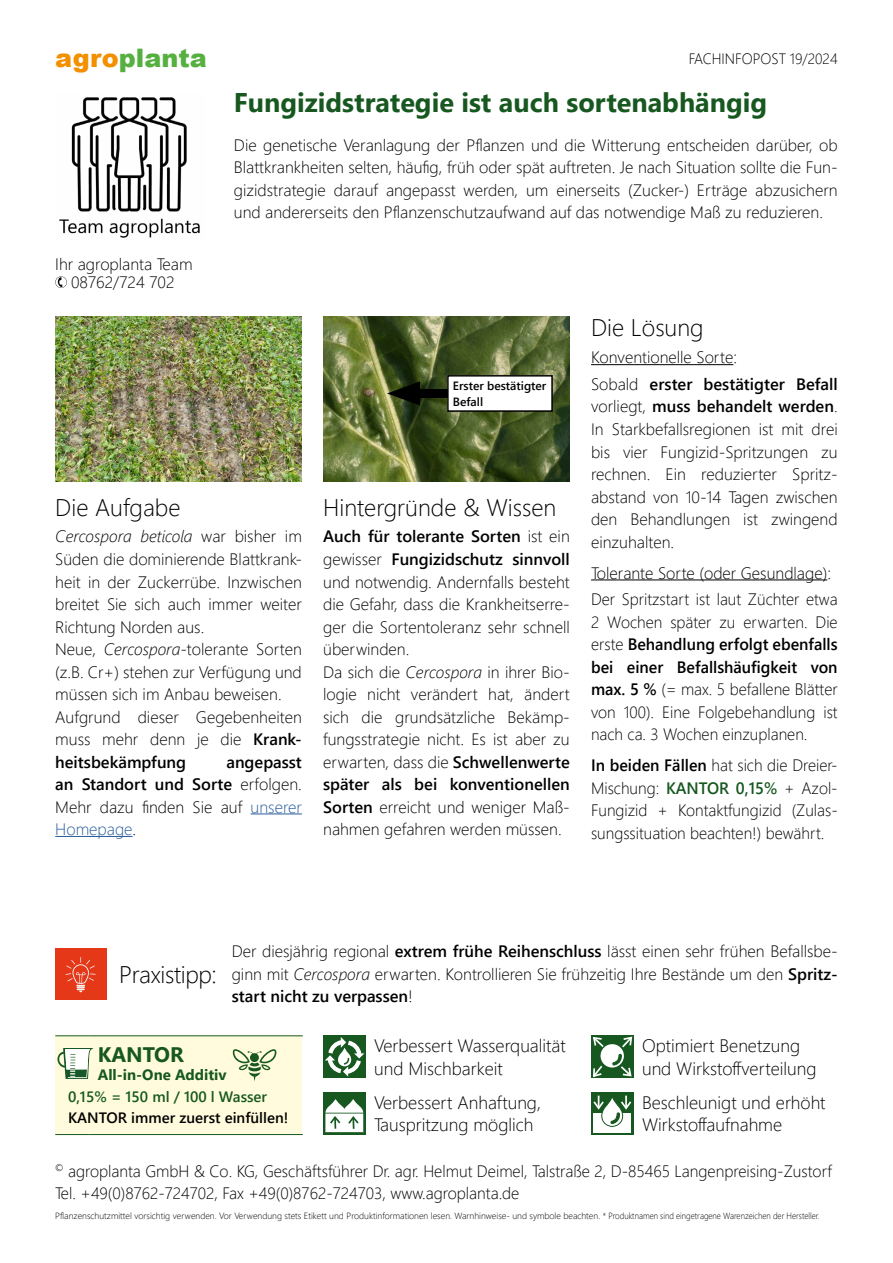
<style>
.page{position:relative;width:893px;height:1263px;background:#fff}
.page>*{position:absolute;margin:0;border:0;box-sizing:border-box;transform-origin:0 0}
.t1{font:700 27px "Segoe UI";color:#16581f}
.t2{font:900 25.5px "Arial";color:#55b03f}
.t3{font:300 24px "Segoe UI";color:#000}
.t4{font:700 21px "Segoe UI";color:#16581f}
.t5{font:300 18px/22.5px "Segoe UI";color:#000}
.t6{font:300 16.5px/22.5px "Segoe UI";color:#000;text-align:justify}
.t7{font:600 15px "Segoe UI";color:#000}
.t8{font:600 15px "Segoe UI";color:#16581f}
.t9{font:300 15px "Segoe UI";color:#000;scale:.96 1}
.t10{font:700 15px "Segoe UI";color:#16581f}
.t11{font:600 12px/16.5px "Segoe UI";color:#000}
.t12{font:300 9px "Segoe UI";color:#000}
.s1{color:#f39000}
.s2{font-style:italic}
.s3{font-weight:600}
.s4{color:#275b9b}
.s5{font-weight:600;color:#16581f}
</style>
<div class="page">
<img style="left:59px;top:97px;width:141px;height:141px">
<hr style="left:591px;top:364px;width:142px;height:1px;background:#000">
<hr style="left:591px;top:579px;width:236px;height:1px;background:#000">
<img style="left:55px;top:317px;width:247px;height:164px">
<svg style="left:55px;top:276px;width:12px;height:12px"></svg>
<hr style="left:251px;top:813px;width:51px;height:1px;background:#275b9b">
<hr style="left:55px;top:836px;width:78px;height:1px;background:#275b9b">
<div style="left:55px;top:948px;width:51px;height:51px;background:#e53819"></div>
<svg style="left:66px;top:957px;width:30px;height:35px"></svg>
<img style="left:323px;top:317px;width:247px;height:164px">
<div style="left:448px;top:376px;width:104px;height:35px;background:#fff"></div>
<div style="left:447px;top:375px;width:106px;height:37px;border:2px solid #000"></div>
<div style="left:406px;top:389px;width:42px;height:9px;background:#000"></div>
<svg style="left:387px;top:381px;width:33px;height:24px"></svg>
<div style="left:55px;top:1035px;width:247px;height:100px;background:#fffbdc"></div>
<hr style="left:55px;top:1035px;width:34px;height:1px;background:#16581f">
<hr style="left:89px;top:1035px;width:214px;height:1px;background:#16581f">
<hr style="left:55px;top:1134px;width:34px;height:1px;background:#16581f">
<hr style="left:89px;top:1134px;width:214px;height:1px;background:#16581f">
<svg style="left:57px;top:1048px;width:36px;height:31px"></svg>
<svg style="left:232px;top:1049px;width:45px;height:32px"></svg>
<div style="left:591px;top:1035px;width:42px;height:43px;background:#16581f"></div>
<svg style="left:593px;top:1037px;width:12px;height:10px"></svg>
<svg style="left:593px;top:1065px;width:10px;height:13px"></svg>
<div style="left:600px;top:1044px;width:24px;height:23px;background:#fff;border-radius:50%"></div>
<svg style="left:612px;top:1036px;width:21px;height:41px"></svg>
<svg style="left:591px;top:1092px;width:42px;height:43px"></svg>
<div style="left:593px;top:1113px;width:38px;height:19px;background:#fff"></div>
<svg style="left:592px;top:1095px;width:41px;height:32px"></svg>
<div style="left:323px;top:1092px;width:43px;height:43px;background:#16581f"></div>
<svg style="left:325px;top:1099px;width:39px;height:34px"></svg>
<div style="left:323px;top:1035px;width:43px;height:43px;background:#16581f"></div>
<svg style="left:325px;top:1037px;width:39px;height:40px"></svg>
<h2 class="t2" style="left:55px;top:39px;width:153px"><span class="s1">agro</span>planta</h2>
<p class="t9" style="left:689px;top:45px;width:157px">FACHINFOPOST 19/2024</p>
<h1 class="t1" style="left:234px;top:77px;width:535px">Fungizidstrategie ist auch sortenabhängig</h1>
<p class="t6" style="left:234px;top:132px;width:605px">Die genetische Veranlagung der Pflanzen und die Witterung entscheiden darüber, ob Blattkrankheiten selten, häufig, früh oder spät auftreten. Je nach Situation sollte die Fun&shy;gizidstrategie darauf angepasst werden, um einerseits (Zucker-) Erträge abzusichern und andererseits den Pflanzenschutzaufwand auf das notwendige Maß zu reduzieren.</p>
<p class="t6" style="left:55px;top:253px;width:139px;line-height:18px;text-align:center">Ihr agroplanta Team<br>08762/724 702</p>
<p class="t11" style="left:453px;top:376px;width:95px">Erster bestätigter<br>Befall</p>
<h3 class="t3" style="left:55px;top:485px;width:127px">Die Aufgabe</h3>
<p class="t6" style="left:55px;top:524px;width:248px;text-align:left"><span class="s2">Cercospora beticola</span> war bisher im<br>Süden die dominierende Blattkrank&shy;heit in der Zuckerrübe. Inzwischen breitet Sie sich auch immer weiter<br>Richtung Norden aus.<br>Neue, <span class="s2">Cercospora</span>-tolerante Sorten (z.B. Cr+) stehen zur Verfügung und müssen sich im Anbau beweisen.<br>Aufgrund dieser Gegebenheiten muss mehr denn je die <span class="s3">Krank&shy;heitsbekämpfung</span></p>
<p class="t6" style="left:55px;top:749px;width:248px;text-indent:171px"><span class="s3">angepasst an Standort und Sorte</span> erfolgen.<br>Mehr dazu finden Sie auf <span class="s4">unserer Homepage</span>.</p>
<h3 class="t3" style="left:323px;top:485px;width:235px">Hintergründe &amp; Wissen</h3>
<p class="t6" style="left:323px;top:524px;width:248px;text-align:left"><span class="s3">Auch für tolerante Sorten</span> ist ein gewisser <span class="s3">Fungizidschutz sinnvoll </span>und notwendig. Andernfalls besteht die Gefahr, dass die Krankheitserre&shy;ger die Sortentoleranz sehr schnell überwinden.<br>Da sich die <span class="s2">Cercospora</span> in ihrer Bio&shy;logie nicht verändert hat, ändert sich die grundsätzliche Bekämp&shy;fungsstrategie nicht. Es ist aber zu erwarten, dass die <span class="s3">Schwellenwerte später als bei konventionellen Sorten</span> erreicht und weniger Maß&shy;nahmen gefahren werden müssen.</p>
<h3 class="t3" style="left:591px;top:305px;width:114px">Die Lösung</h3>
<p class="t6" style="left:591px;top:342px;width:248px;line-height:26.7px">Konventionelle Sorte:<br>Sobald <span class="s3">erster bestätigter Befall</span></p>
<p class="t6" style="left:591px;top:394px;width:248px">vorliegt, <span class="s3">muss behandelt werden</span>.<br>In Starkbefallsregionen ist mit drei bis vier Fungizid-Spritzungen zu rechnen. Ein reduzierter Spritz&shy;abstand von 10-14 Tagen zwischen den Behandlungen ist zwingend einzuhalten.</p>
<p class="t6" style="left:591px;top:558px;width:248px;line-height:26.7px">Tolerante Sorte (oder Gesundlage):<br>Der Spritzstart ist laut Züchter etwa</p>
<p class="t6" style="left:591px;top:609px;width:248px">2 Wochen später zu erwarten. Die erste <span class="s3">Behandlung erfolgt ebenfalls bei einer Befallshäufigkeit von max. 5 %</span> (= max. 5 befallene Blätter von 100). Eine Folgebehandlung ist nach ca. 3 Wochen einzuplanen.</p>
<p class="t6" style="left:591px;top:753px;width:248px"><span class="s3">In beiden Fällen</span> hat sich die Dreier-Mischung: <span class="s5">KANTOR 0,15%</span> + Azol-Fungizid + Kontaktfungizid (Zulas&shy;sungssituation beachten!) bewährt.</p>
<h3 class="t3" style="left:119px;top:951px;width:99px">Praxistipp:</h3>
<p class="t6" style="left:232px;top:938px;width:607px">Der diesjährig regional <span class="s3">extrem frühe Reihenschluss</span> lässt einen sehr frühen Befallsbe&shy;ginn mit <span class="s2">Cercospora</span> erwarten. Kontrollieren Sie frühzeitig Ihre Bestände um den <span class="s3">Spritz&shy;start nicht zu verpassen</span>!</p>
<p class="t4" style="left:98px;top:1035px;width:88px">KANTOR</p>
<p class="t10" style="left:98px;top:1061px;width:130px">All-in-One Additiv</p>
<p class="t8" style="left:68px;top:1082px;width:201px">0,15% = 150 ml / 100 l Wasser</p>
<p class="t7" style="left:68px;top:1103px;width:222px">KANTOR immer zuerst einfüllen!</p>
<p class="t5" style="left:374px;top:1033px;width:193px">Verbessert Wasserqualität und Mischbarkeit</p>
<p class="t5" style="left:642px;top:1033px;width:176px">Optimiert Benetzung und Wirkstoffverteilung</p>
<p class="t5" style="left:374px;top:1089px;width:169px">Verbessert Anhaftung,<br>Tauspritzung möglich</p>
<p class="t5" style="left:642px;top:1089px;width:185px">Beschleunigt und erhöht<br>Wirkstoffaufnahme</p>
<p class="t6" style="left:55px;top:1158px;width:778px"><sup>©</sup> agroplanta GmbH &amp; Co. KG, Geschäftsführer Dr. agr. Helmut Deimel, Talstraße 2, D-85465 Langenpreising-Zustorf<br>Tel. +49(0)8762-724702, Fax +49(0)8762-724703, www.agroplanta.de</p>
<p class="t12" style="left:55px;top:1207px;width:766px">Pflanzenschutzmittel vorsichtig verwenden. Vor Verwendung stets Etikett und Produktinformationen lesen. Warnhinweise- und symbole beachten. * Produktnamen sind eingetragene Warenzeichen der Hersteller.</p>
</div>
